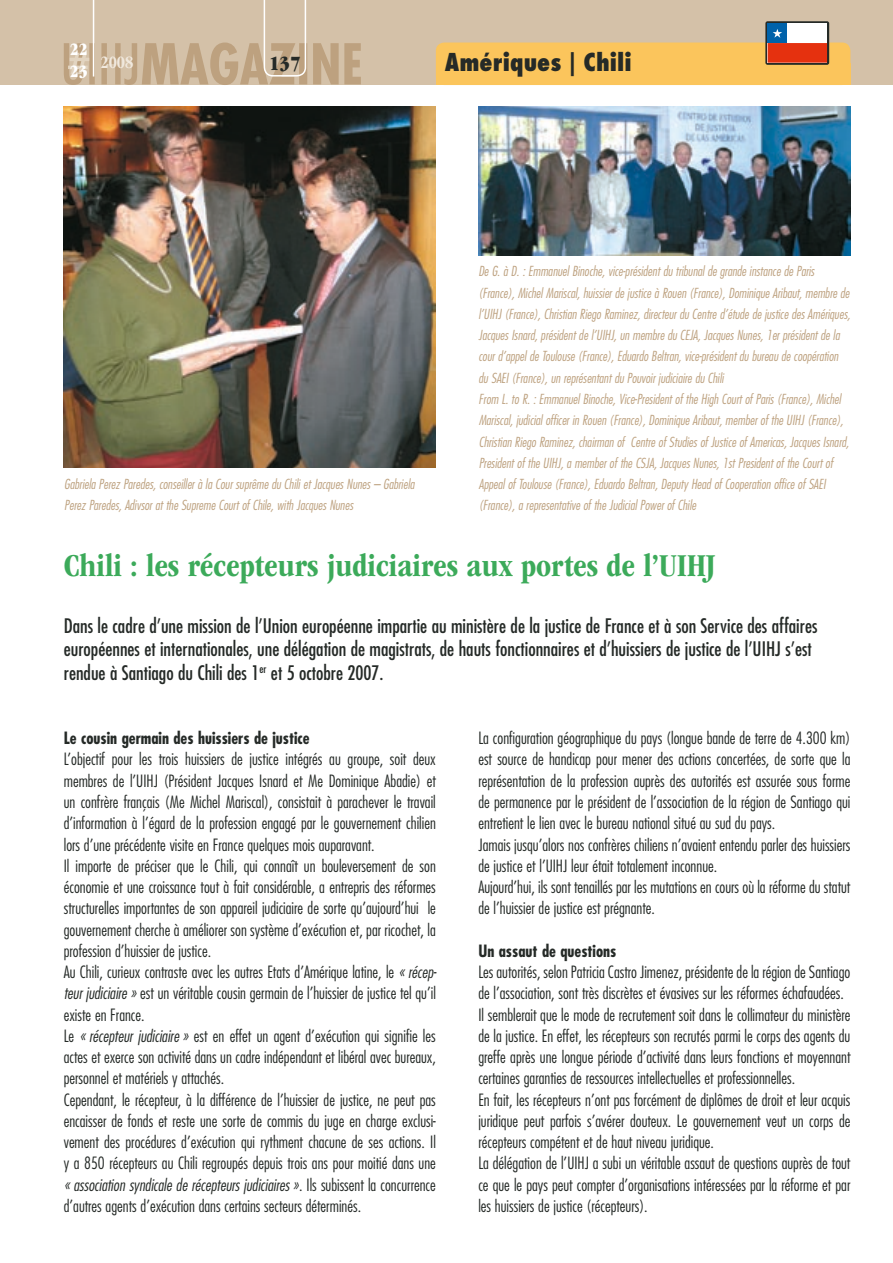
<style>
.page{position:relative;width:893px;height:1263px;background:#fff}
.page>*{position:absolute;margin:0;border:0;box-sizing:border-box;transform-origin:0 0}
.t1{font:700 condensed 33px "ITC Garamond Std";color:#3caa5a}
.t2{font:800 condensed 24px "Futura Std";color:#252a27}
.t3{font:21px "ITC Garamond Std Ult Cond";color:#252a27}
.t4{font:condensed 19.5px/23.4px "Futura Std";color:#252a27}
.t5{font:700 condensed 18px "ITC Garamond Std";color:#f1e9de}
.t6{font:18px/21.6px "ITC Garamond Std Ult Cond";color:#fff}
.t7{font:300 condensed 16.5px/21.3px "Futura Std";color:#252a27}
.t8{font:700 condensed 16.5px "Futura Std";color:#252a27}
.t9{font:italic 300 condensed 13.5px/21.3px "Futura Std";color:#bda17f}
.s1{font-style:italic}
</style>
<div class="page">
<div style="left:0;top:0;width:893px;height:85px;background:#d4c1a8"></div>
<svg style="left:64px;top:0;width:297px;height:85px"></svg>
<div style="left:436px;top:43px;width:414px;height:42px;background:#fbc55c;border-radius:9px"></div>
<svg style="left:765px;top:21px;width:64px;height:44px"></svg>
<div style="left:768px;top:23px;width:59px;height:40px;background:#fff"></div>
<div style="left:768px;top:43px;width:59px;height:20px;background:#e5310f"></div>
<div style="left:768px;top:23px;width:19px;height:20px;background:#0062aa"></div>
<svg style="left:773px;top:29px;width:9px;height:9px"></svg>
<img style="left:478px;top:106px;width:372px;height:149px">
<img style="left:64px;top:106px;width:372px;height:362px">
<p class="t6" style="left:70px;top:39px;width:19px">22<br>23</p>
<h2 class="t2" style="left:445px;top:47px;width:188px">Amériques | Chili</h2>
<p class="t5" style="left:100px;top:52px;width:34px">2008</p>
<p class="t3" style="left:269px;top:51px;width:33px">137</p>
<p class="t9" style="left:64px;top:474px;width:352px">Gabriela Perez Paredes, conseiller à la Cour suprême du Chili et Jacques Nunes – Gabriela<br>Perez Paredes, Adivsor at the Supreme Court of Chile, with Jacques Nunes</p>
<p class="t9" style="left:478px;top:261px;width:373px">De G. à D. : Emmanuel Binoche, vice-président du tribunal de grande instance de Paris (France), Michel Mariscal, huissier de justice à Rouen (France), Dominique Aribaut, membre de l’UIHJ (France), Christian Riego Raminez, directeur du Centre d’étude de justice des Amériques, Jacques Isnard, président de l’UIHJ, un membre du CEJA, Jacques Nunes, 1er président de la cour d’appel de Toulouse (France), Eduardo Beltran, vice-président du bureau de coopération du SAEI (France), un représentant du Pouvoir judiciaire du Chili<br>From L. to R. : Emmanuel Binoche, Vice-President of the High Court of Paris (France), Michel Mariscal, judicial officer in Rouen (France), Dominique Aribaut, member of the UIHJ (France), Christian Riego Raminez, chairman of Centre of Studies of Justice of Americas, Jacques Isnard, President of the UIHJ, a member of the CSJA, Jacques Nunes, 1st President of the Court of Appeal of Toulouse (France), Eduardo Beltran, Deputy Head of Cooperation office of SAEI (France), a representative of the Judicial Power of Chile</p>
<h1 class="t1" style="left:64px;top:547px;width:653px">Chili : les récepteurs judiciaires aux portes de l’UIHJ</h1>
<p class="t4" style="left:64px;top:614px;width:755px">Dans le cadre d’une mission de l’Union européenne impartie au ministère de la justice de France et à son Service des affaires européennes et internationales, une délégation de magistrats, de hauts fonctionnaires et d’huissiers de justice de l’UIHJ s’est rendue à Santiago du Chili des 1<sup>er</sup> et 5 octobre 2007.</p>
<p class="t8" style="left:64px;top:728px;width:247px">Le cousin germain des huissiers de justice</p>
<p class="t7" style="left:64px;top:749px;width:374px">L’objectif pour les trois huissiers de justice intégrés au groupe, soit deux membres de l’UIHJ (Président Jacques Isnard et Me Dominique Abadie) et un confrère français (Me Michel Mariscal), consistait à parachever le travail d’information à l’égard de la profession engagé par le gouvernement chilien lors d’une précédente visite en France quelques mois auparavant.<br>Il importe de préciser que le Chili, qui connaît un bouleversement de son économie et une croissance tout à fait considérable, a entrepris des réformes structurelles importantes de son appareil judiciaire de sorte qu’aujourd’hui le gouvernement cherche à améliorer son système d’exécution et, par ricochet, la profession d’huissier de justice.<br>Au Chili, curieux contraste avec les autres Etats d’Amérique latine, le <span class="s1">« récep&shy;teur judiciaire »</span> est un véritable cousin germain de l’huissier de justice tel qu’il existe en France.<br>Le <span class="s1">« récepteur judiciaire »</span> est en effet un agent d’exécution qui signifie les actes et exerce son activité dans un cadre indépendant et libéral avec bureaux, personnel et matériels y attachés.<br>Cependant, le récepteur, à la différence de l’huissier de justice, ne peut pas encaisser de fonds et reste une sorte de commis du juge en charge exclusi&shy;vement des procédures d’exécution qui rythment chacune de ses actions. Il y a 850 récepteurs au Chili regroupés depuis trois ans pour moitié dans une <span class="s1">« association syndicale de récepteurs judiciaires »</span>. Ils subissent la concurrence d’autres agents d’exécution dans certains secteurs déterminés.</p>
<p class="t7" style="left:478px;top:727px;width:374px">La configuration géographique du pays (longue bande de terre de 4.300 km) est source de handicap pour mener des actions concertées, de sorte que la représentation de la profession auprès des autorités est assurée sous forme de permanence par le président de l’association de la région de Santiago qui entretient le lien avec le bureau national situé au sud du pays.<br>Jamais jusqu’alors nos confrères chiliens n’avaient entendu parler des huissiers de justice et l’UIHJ leur était totalement inconnue.<br>Aujourd’hui, ils sont tenaillés par les mutations en cours où la réforme du statut de l’huissier de justice est prégnante.</p>
<p class="t8" style="left:478px;top:940px;width:140px">Un assaut de questions</p>
<p class="t7" style="left:478px;top:961px;width:374px">Les autorités, selon Patricia Castro Jimenez, présidente de la région de Santiago de l’association, sont très discrètes et évasives sur les réformes échafaudées.<br>Il semblerait que le mode de recrutement soit dans le collimateur du ministère de la justice. En effet, les récepteurs son recrutés parmi le corps des agents du greffe après une longue période d’activité dans leurs fonctions et moyennant certaines garanties de ressources intellectuelles et professionnelles.<br>En fait, les récepteurs n’ont pas forcément de diplômes de droit et leur acquis juridique peut parfois s’avérer douteux. Le gouvernement veut un corps de récepteurs compétent et de haut niveau juridique.<br>La délégation de l’UIHJ a subi un véritable assaut de questions auprès de tout ce que le pays peut compter d’organisations intéressées par la réforme et par les huissiers de justice (récepteurs).</p>
</div>
